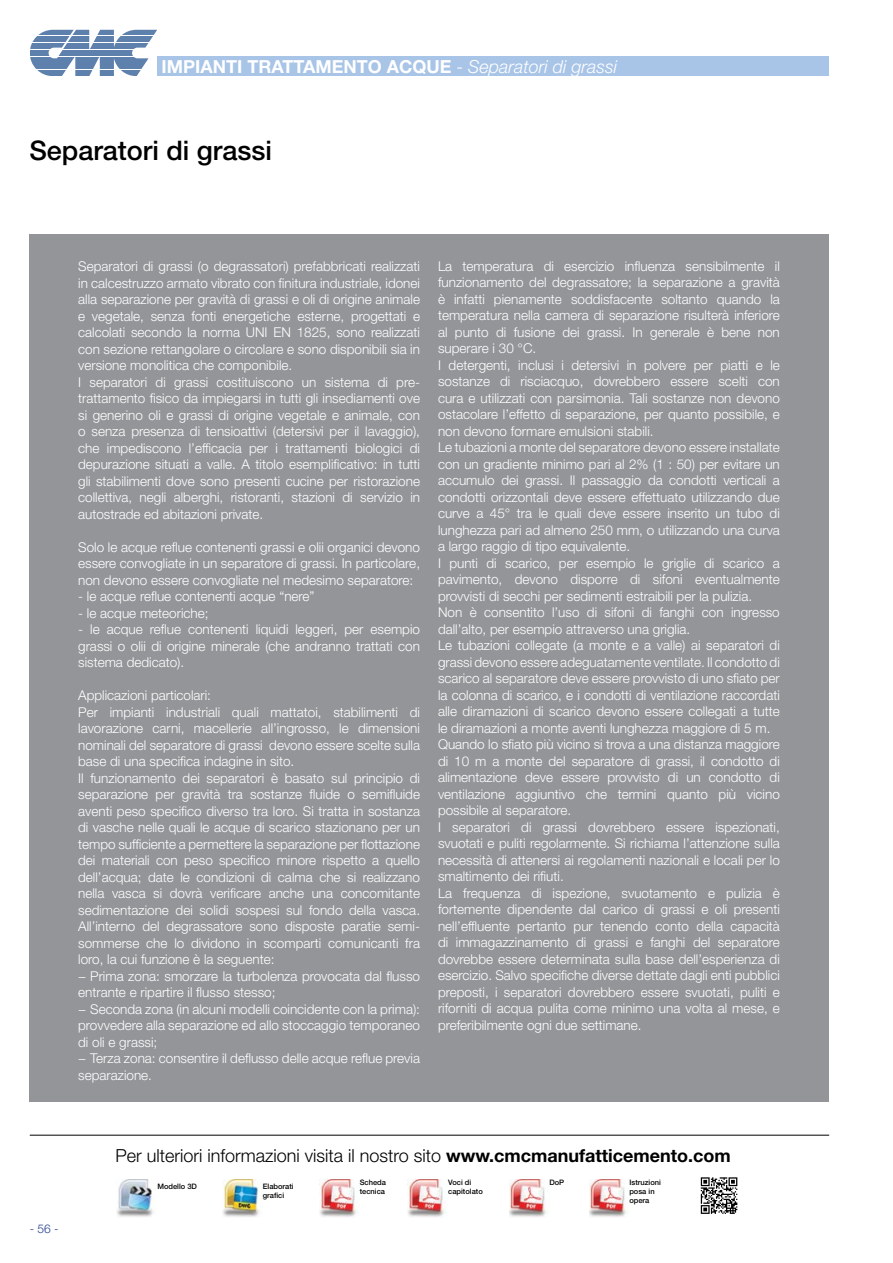
<style>
.page{position:relative;width:893px;height:1263px;background:#fff}
.page>*{position:absolute;margin:0;border:0;box-sizing:border-box;transform-origin:0 0}
.t1{font:500 27px "Helvetica Neue LT Std";color:#000}
.t2{font:300 18px "Helvetica Neue LT Std";color:#000}
.t3{font:700 18px "Helvetica Neue LT Std";color:#fff}
.t4{font:italic 300 18px "Helvetica Neue LT Std";color:#fff}
.t5{font:300 13.5px/16.5px "Helvetica Neue LT Std";color:#fff}
.t6{font:300 12px "Helvetica Neue LT Std";color:#25408f}
.t7{font:500 7.5px/9px "Helvetica Neue LT Std";color:#000}
.s1{font-style:normal}
.s2{font-weight:700}
</style>
<div class="page">
<div style="left:30px;top:234px;width:799px;height:867px;background:#939598"></div>
<div style="left:157px;top:57px;width:672px;height:19px;background:#a8c4e7"></div>
<svg style="left:38px;top:30px;width:119px;height:5px"></svg>
<svg style="left:32px;top:37px;width:121px;height:5px"></svg>
<svg style="left:30px;top:43px;width:119px;height:6px"></svg>
<svg style="left:30px;top:50px;width:103px;height:5px"></svg>
<svg style="left:30px;top:57px;width:119px;height:5px"></svg>
<svg style="left:32px;top:64px;width:113px;height:5px"></svg>
<svg style="left:38px;top:71px;width:102px;height:5px"></svg>
<svg style="left:701px;top:1177px;width:36px;height:37px"></svg>
<img style="left:117px;top:1180px;width:37px;height:37px">
<img style="left:222px;top:1180px;width:38px;height:37px">
<img style="left:319px;top:1180px;width:38px;height:37px">
<img style="left:408px;top:1180px;width:37px;height:37px">
<img style="left:509px;top:1180px;width:38px;height:37px">
<img style="left:589px;top:1180px;width:38px;height:37px">
<hr style="left:30px;top:1135px;width:799px;height:1px;background:#000">
<h2 class="t3" style="left:161px;top:56px;width:17px">Impianti</h2>
<h2 class="t3" style="left:247px;top:56px;width:14px">trattamento</h2>
<h2 class="t3" style="left:387px;top:56px;width:14px">acque</h2>
<h2 class="t4" style="left:456px;top:56px;width:162px"><span class="s1">-</span> Separatori di grassi</h2>
<h1 class="t1" style="left:29px;top:134px;width:244px">Separatori di grassi</h1>
<p class="t5" style="left:78px;top:258px;width:343px">Separatori di grassi (o degrassatori) prefabbricati realizzati in calcestruzzo armato vibrato con finitura industriale, idonei alla separazione per gravità di grassi e oli di origine animale e vegetale, senza fonti energetiche esterne, progettati e calcolati secondo la norma UNI EN 1825, sono realizzati con sezione rettangolare o circolare e sono disponibili sia in versione monolitica che componibile.<br>I separatori di grassi costituiscono un sistema di pre&shy;trattamento fisico da impiegarsi in tutti gli insediamenti ove si generino oli e grassi di origine vegetale e animale, con o senza presenza di tensioattivi (detersivi per il lavaggio), che impediscono l’efficacia per i trattamenti biologici di depurazione situati a valle. A titolo esemplificativo: in tutti gli stabilimenti dove sono presenti cucine per ristorazione collettiva, negli alberghi, ristoranti, stazioni di servizio in autostrade ed abitazioni private.</p>
<p class="t5" style="left:78px;top:538px;width:343px;text-align:justify">Solo le acque reflue contenenti grassi e olii organici devono essere convogliate in un separatore di grassi. In particolare, non devono essere convogliate nel medesimo separatore:</p>
<p class="t5" style="left:78px;top:588px;width:238px">- le acque reflue contenenti acque “nere”</p>
<p class="t5" style="left:78px;top:604px;width:132px">- le acque meteoriche;</p>
<p class="t5" style="left:78px;top:621px;width:343px;text-align:justify">- le acque reflue contenenti liquidi leggeri, per esempio grassi o olii di origine minerale (che andranno trattati con sistema dedicato).</p>
<p class="t5" style="left:78px;top:687px;width:343px">Applicazioni particolari:<br>Per impianti industriali quali mattatoi, stabilimenti di lavorazione carni, macellerie all’ingrosso, le dimensioni nominali del separatore di grassi devono essere scelte sulla base di una specifica indagine in sito.<br>Il funzionamento dei separatori è basato sul principio di separazione per gravità tra sostanze fluide o semifluide aventi peso specifico diverso tra loro. Si tratta in sostanza di vasche nelle quali le acque di scarico stazionano per un tempo sufficiente a permettere la separazione per flottazione dei materiali con peso specifico minore rispetto a quello dell’acqua; date le condizioni di calma che si realizzano nella vasca si dovrà verificare anche una concomitante sedimentazione dei solidi sospesi sul fondo della vasca.<br>All’interno del degrassatore sono disposte paratie semi&shy;sommerse che lo dividono in scomparti comunicanti fra loro, la cui funzione è la seguente:<br>− Prima zona: smorzare la turbolenza provocata dal flusso entrante e ripartire il flusso stesso;<br>− Seconda zona (in alcuni modelli coincidente con la prima): provvedere alla separazione ed allo stoccaggio temporaneo di oli e grassi;<br>− Terza zona: consentire il deflusso delle acque reflue previa separazione.</p>
<p class="t5" style="left:438px;top:258px;width:343px">La temperatura di esercizio influenza sensibilmente il funzionamento del degrassatore; la separazione a gravità è infatti pienamente soddisfacente soltanto quando la temperatura nella camera di separazione risulterà inferiore al punto di fusione dei grassi. In generale è bene non superare i 30 °C.<br>I detergenti, inclusi i detersivi in polvere per piatti e le sostanze di risciacquo, dovrebbero essere scelti con cura e utilizzati con parsimonia. Tali sostanze non devono ostacolare l’effetto di separazione, per quanto possibile, e non devono formare emulsioni stabili.<br>Le tubazioni a monte del separatore devono essere installate con un gradiente minimo pari al 2% (1 : 50) per evitare un accumulo dei grassi. Il passaggio da condotti verticali a condotti orizzontali deve essere effettuato utilizzando due curve a 45° tra le quali deve essere inserito un tubo di lunghezza pari ad almeno 250 mm, o utilizzando una curva a largo raggio di tipo equivalente.<br>I punti di scarico, per esempio le griglie di scarico a pavimento, devono disporre di sifoni eventualmente provvisti di secchi per sedimenti estraibili per la pulizia.<br>Non è consentito l’uso di sifoni di fanghi con ingresso dall’alto, per esempio attraverso una griglia.<br>Le tubazioni collegate (a monte e a valle) ai separatori di grassi devono essere adeguatamente ventilate. Il condotto di scarico al separatore deve essere provvisto di uno sfiato per la colonna di scarico, e i condotti di ventilazione raccordati alle diramazioni di scarico devono essere collegati a tutte le diramazioni a monte aventi lunghezza maggiore di 5 m.<br>Quando lo sfiato più vicino si trova a una distanza maggiore di 10 m a monte del separatore di grassi, il condotto di alimentazione deve essere provvisto di un condotto di ventilazione aggiuntivo che termini quanto più vicino possibile al separatore.<br>I separatori di grassi dovrebbero essere ispezionati, svuotati e puliti regolarmente. Si richiama l’attenzione sulla necessità di attenersi ai regolamenti nazionali e locali per lo smaltimento dei rifiuti.<br>La frequenza di ispezione, svuotamento e pulizia è fortemente dipendente dal carico di grassi e oli presenti nell’effluente pertanto pur tenendo conto della capacità di immagazzinamento di grassi e fanghi del separatore dovrebbe essere determinata sulla base dell’esperienza di esercizio. Salvo specifiche diverse dettate dagli enti pubblici preposti, i separatori dovrebbero essere svuotati, puliti e riforniti di acqua pulita come minimo una volta al mese, e preferibilmente ogni due settimane.</p>
<h2 class="t2" style="left:115px;top:1144px;width:617px">Per ulteriori informazioni visita il nostro sito <span class="s2">www.cmcmanufatticemento.com</span></h2>
<p class="t6" style="left:30px;top:1221px;width:30px">- 56 -</p>
<p class="t7" style="left:157px;top:1182px;width:41px">Modello 3D</p>
<p class="t7" style="left:263px;top:1182px;width:32px">Elaborati grafici</p>
<p class="t7" style="left:360px;top:1177px;width:28px">Scheda tecnica</p>
<p class="t7" style="left:448px;top:1177px;width:36px">Voci di capitolato</p>
<p class="t7" style="left:549px;top:1177px;width:16px">DoP</p>
<p class="t7" style="left:629px;top:1177px;width:33px">Istruzioni posa in opera</p>
</div>
